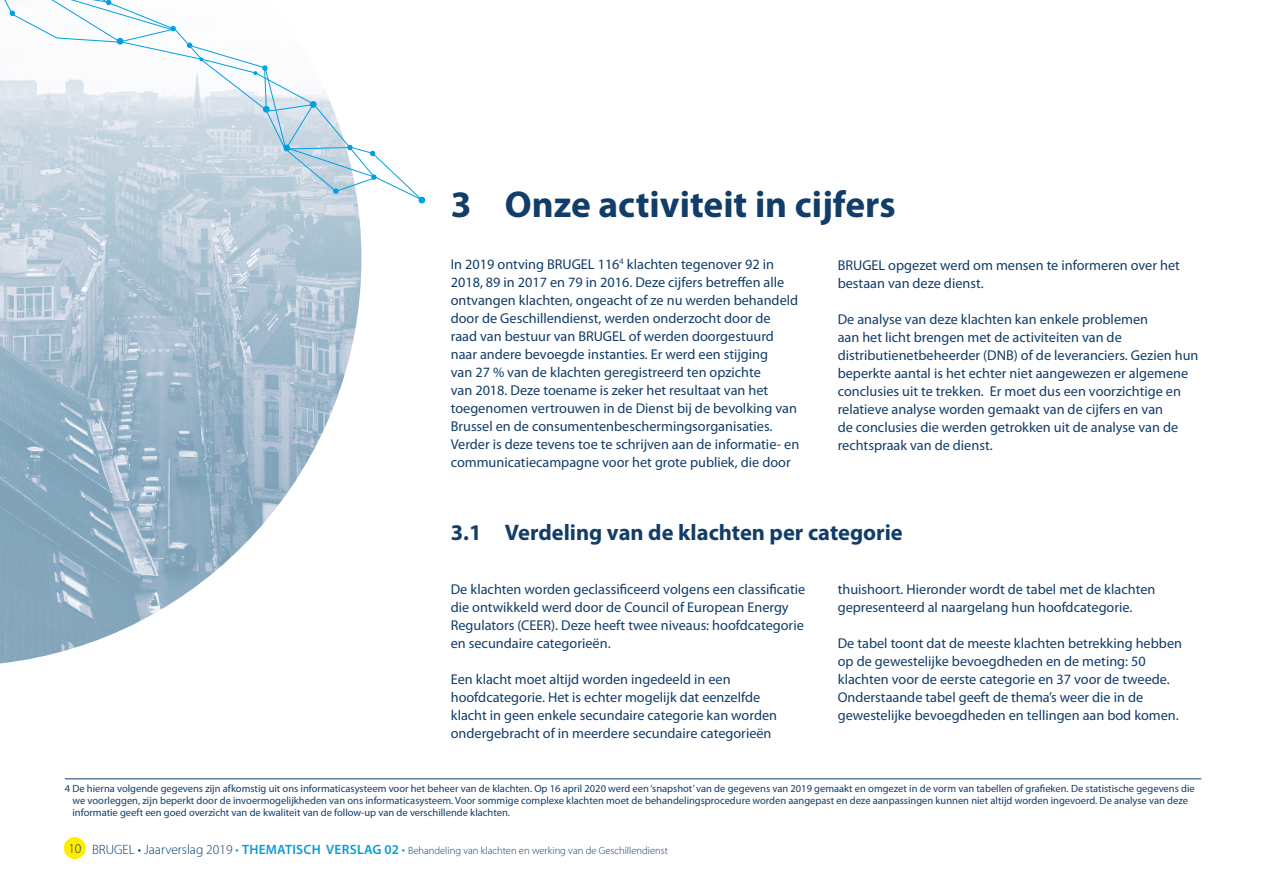
<style>
.page{position:relative;width:1263px;height:893px;background:#fff}
.page>*{position:absolute;margin:0;border:0;box-sizing:border-box;transform-origin:0 0}
.t1{font:700 37.5px "Myriad Pro";color:#123d68}
.t2{font:700 22.5px "Myriad Pro";color:#123d68}
.t3{font:14.25px/18px "Myriad Pro";color:#123d68}
.t4{font:10.5px/12px "Myriad Pro";color:#123d68}
.t5{font:300 10.5px "Myriad Pro";color:#123d68}
.s1{font-size:13.5px;color:#003c68}
.s2{font-size:13.5px;color:#089dd9}
.s3{font-weight:600;font-size:13.5px;color:#089dd9}
</style>
<div class="page">
<hr style="left:65px;top:778px;width:1136px;height:1px;background:#123d68">
<img style="left:0;top:192px;width:361px;height:472px">
<svg style="left:0;top:29px;width:187px;height:163px"></svg>
<svg style="left:0;top:0;width:176px;height:45px"></svg>
<svg style="left:187px;top:42px;width:239px;height:162px"></svg>
<div style="left:64px;top:837px;width:22px;height:22px;background:#ffed00;border-radius:50%"></div>
<h1 class="t1" style="left:451px;top:184px;width:446px">3 Onze activiteit in cijfers</h1>
<p class="t3" style="left:451px;top:256px;width:350px">In 2019 ontving BRUGEL 116<sup>4</sup> klachten tegenover 92 in 2018, 89 in 2017 en 79 in 2016. Deze cijfers betreffen alle ontvangen klachten, ongeacht of ze nu werden behandeld door de Geschillendienst, werden onderzocht door de raad van bestuur van BRUGEL of werden doorgestuurd naar andere bevoegde instanties. Er werd een stijging<br>van 27 % van de klachten geregistreerd ten opzichte<br>van 2018. Deze toename is zeker het resultaat van het toegenomen vertrouwen in de Dienst bij de bevolking van Brussel en de consumentenbeschermingsorganisaties.<br>Verder is deze tevens toe te schrijven aan de informatie- en communicatiecampagne voor het grote publiek, die door</p>
<p class="t3" style="left:838px;top:257px;width:344px">BRUGEL opgezet werd om mensen te informeren over het bestaan van deze dienst.</p>
<p class="t3" style="left:838px;top:311px;width:362px">De analyse van deze klachten kan enkele problemen<br>aan het licht brengen met de activiteiten van de distributienetbeheerder (DNB) of de leveranciers. Gezien hun beperkte aantal is het echter niet aangewezen er algemene conclusies uit te trekken. Er moet dus een voorzichtige en relatieve analyse worden gemaakt van de cijfers en van<br>de conclusies die werden getrokken uit de analyse van de rechtspraak van de dienst.</p>
<h2 class="t2" style="left:451px;top:520px;width:453px">3.1 Verdeling van de klachten per categorie</h2>
<p class="t3" style="left:451px;top:580px;width:356px">De klachten worden geclassificeerd volgens een classificatie die ontwikkeld werd door de Council of European Energy Regulators (CEER). Deze heeft twee niveaus: hoofdcategorie en secundaire categorieën.</p>
<p class="t3" style="left:451px;top:670px;width:328px">Een klacht moet altijd worden ingedeeld in een hoofdcategorie. Het is echter mogelijk dat eenzelfde klacht in geen enkele secundaire categorie kan worden ondergebracht of in meerdere secundaire categorieën</p>
<p class="t3" style="left:838px;top:580px;width:319px">thuishoort. Hieronder wordt de tabel met de klachten gepresenteerd al naargelang hun hoofdcategorie.</p>
<p class="t3" style="left:838px;top:634px;width:346px">De tabel toont dat de meeste klachten betrekking hebben op de gewestelijke bevoegdheden en de meting: 50 klachten voor de eerste categorie en 37 voor de tweede.<br>Onderstaande tabel geeft de thema’s weer die in de gewestelijke bevoegdheden en tellingen aan bod komen.</p>
<p class="t4" style="left:72px;top:783px;width:1124px;text-indent:-8px">4 De hierna volgende gegevens zijn afkomstig uit ons informaticasysteem voor het beheer van de klachten. Op 16 april 2020 werd een ‘snapshot’ van de gegevens van 2019 gemaakt en omgezet in de vorm van tabellen of grafieken. De statistische gegevens die we voorleggen, zijn beperkt door de invoermogelijkheden van ons informaticasysteem. Voor sommige complexe klachten moet de behandelingsprocedure worden aangepast en deze aanpassingen kunnen niet altijd worden ingevoerd. De analyse van deze informatie geeft een goed overzicht van de kwaliteit van de follow-up van de verschillende klachten.</p>
<p class="t5" style="left:68px;top:844px;width:601px"><span class="s1">10 BRUGEL • Jaarverslag 2019</span> <span class="s2">•</span> <span class="s3">THEMATISCH VERSLAG 02</span> <span class="s2">•</span> Behandeling van klachten en werking van de Geschillendienst</p>
</div>
